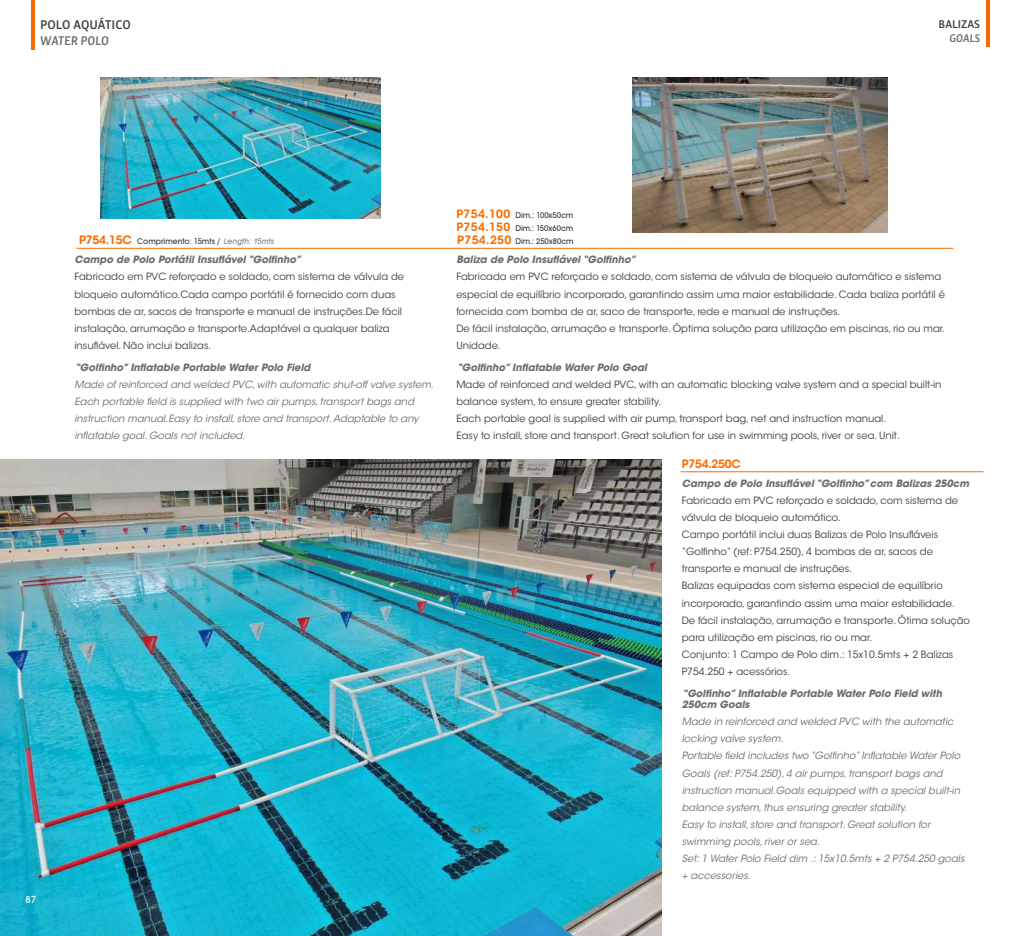
<style>
.page{position:relative;width:1021px;height:936px;background:#fff}
.page>*{position:absolute;margin:0;border:0;box-sizing:border-box;transform-origin:0 0}
.t1{font:500 13.5px "Bulo";color:#3e3e3f}
.t2{font:italic 500 13.5px "Bulo";color:#6c6d70}
.t3{font:500 12px "Bulo";color:#3e3e3f}
.t4{font:italic 500 12px "Bulo";color:#6c6d70}
.t5{font:600 11.4px "ITC Avant Garde Std";letter-spacing:.03em;color:#fa6900}
.t6{font:600 11.4px "ITC Avant Garde Std";letter-spacing:-.02em;color:#fa6900}
.t7{font:10.5px "Avant Garde Md ITCTT";color:#fff}
.t8{font:10.05px/17.1px "ITC Avant Garde Std";color:#3e3e3f}
.t9{font:italic 10.05px/17.1px "ITC Avant Garde Std";color:#6c6d70}
.t10{font:italic 700 10.05px/11.4px "ITC Avant Garde Std";color:#6c6d70}
.t11{font:8.55px "Avant Garde Md ITCTT";color:#3e3e3f}
.s1{font-family:"Avant Garde Md ITCTT Oblique";color:#87898c}
</style>
<div class="page">
<img style="left:0;top:460px;width:661px;height:475px">
<img style="left:100px;top:78px;width:280px;height:140px">
<hr style="left:76px;top:248px;width:877px;height:1px;background:#fa6900">
<hr style="left:680px;top:471px;width:303px;height:1px;background:#fa6900">
<img style="left:632px;top:78px;width:256px;height:154px">
<hr style="left:986px;top:0;width:3px;height:46px;background:#fa6900">
<hr style="left:31px;top:0;width:3px;height:49px;background:#fa6900">
<h1 class="t1" style="left:40px;top:16px;width:92px">POLO AQUÁTICO</h1>
<h1 class="t2" style="left:40px;top:32px;width:70px">WATER POLO</h1>
<p class="t5" style="left:456px;top:207px;width:55px">P754.100</p>
<p class="t11" style="left:515px;top:210px;width:60px">Dim.: 100x50cm</p>
<p class="t5" style="left:456px;top:220px;width:55px">P754.150</p>
<p class="t11" style="left:515px;top:223px;width:59px">Dim.: 150x60cm</p>
<p class="t5" style="left:79px;top:233px;width:54px">P754.15C</p>
<p class="t5" style="left:457px;top:233px;width:55px">P754.250</p>
<p class="t11" style="left:137px;top:236px;width:139px">Comprimento: 15mts / <span class="s1">Length: 15mts</span></p>
<p class="t11" style="left:515px;top:236px;width:60px">Dim.: 250x80cm</p>
<p class="t3" style="left:938px;top:16px;width:43px">BALIZAS</p>
<p class="t4" style="left:949px;top:31px;width:32px">GOALS</p>
<p class="t7" style="left:26px;top:893px;width:12px">87</p>
<p class="t10" style="left:74px;top:254px;width:229px">Campo de Polo Portátil Insuflável “Golfinho”</p>
<p class="t8" style="left:74px;top:268px;width:331px">Fabricado em PVC reforçado e soldado, com sistema de válvula de bloqueio automático.Cada campo portátil é fornecido com duas bombas de ar, sacos de transporte e manual de instruções.De fácil instalação, arrumação e transporte.Adaptável a qualquer baliza insuflável. Não inclui balizas.</p>
<p class="t10" style="left:74px;top:361px;width:237px">“Golfinho” Inflatable Portable Water Polo Field</p>
<p class="t9" style="left:74px;top:376px;width:361px">Made of reinforced and welded PVC, with automatic shut-off valve system.<br>Each portable field is supplied with two air pumps, transport bags and instruction manual.Easy to install, store and transport. Adaptable to any inflatable goal. Goals not included.</p>
<p class="t10" style="left:456px;top:254px;width:181px">Baliza de Polo Insuflável “Golfinho”</p>
<p class="t8" style="left:456px;top:268px;width:490px">Fabricada em PVC reforçado e soldado, com sistema de válvula de bloqueio automático e sistema especial de equilíbrio incorporado, garantindo assim uma maior estabilidade. Cada baliza portátil é fornecida com bomba de ar, saco de transporte, rede e manual de instruções.<br>De fácil instalação, arrumação e transporte. Óptima solução para utilização em piscinas, rio ou mar.<br>Unidade.</p>
<p class="t10" style="left:456px;top:361px;width:192px">“Golfinho” Inflatable Water Polo Goal</p>
<p class="t8" style="left:456px;top:375px;width:487px">Made of reinforced and welded PVC, with an automatic blocking valve system and a special built-in balance system, to ensure greater stability.<br>Each portable goal is supplied with air pump, transport bag, net and instruction manual.<br>Easy to install, store and transport. Great solution for use in swimming pools, river or sea. Unit.</p>
<p class="t6" style="left:681px;top:456px;width:61px">P754.250C</p>
<p class="t10" style="left:681px;top:477px;width:289px">Campo de Polo Insuflável “Golfinho”com Balizas 250cm</p>
<p class="t8" style="left:681px;top:492px;width:290px">Fabricado em PVC reforçado e soldado, com sistema de válvula de bloqueio automático.<br>Campo portátil inclui duas Balizas de Polo Insufláveis “Golfinho” (ref: P754.250), 4 bombas de ar, sacos de transporte e manual de instruções.<br>Balizas equipadas com sistema especial de equilíbrio incorporado, garantindo assim uma maior estabilidade.<br>De fácil instalação, arrumação e transporte. Ótima solução para utilização em piscinas, rio ou mar.<br>Conjunto: 1 Campo de Polo dim.: 15x10.5mts + 2 Balizas P754.250 + acessórios.</p>
<p class="t10" style="left:681px;top:687px;width:262px">“Golfinho” Inflatable Portable Water Polo Field with<br>250cm Goals</p>
<p class="t9" style="left:681px;top:713px;width:284px">Made in reinforced and welded PVC with the automatic locking valve system.<br>Portable field includes two “Golfinho” Inflatable Water Polo Goals (ref: P754.250), 4 air pumps, transport bags and instruction manual.Goals equipped with a special built-in balance system, thus ensuring greater stability.<br>Easy to install, store and transport. Great solution for swimming pools, river or sea.<br>Set: 1 Water Polo Field dim .: 15x10.5mts + 2 P754.250 goals + accessories.</p>
</div>
